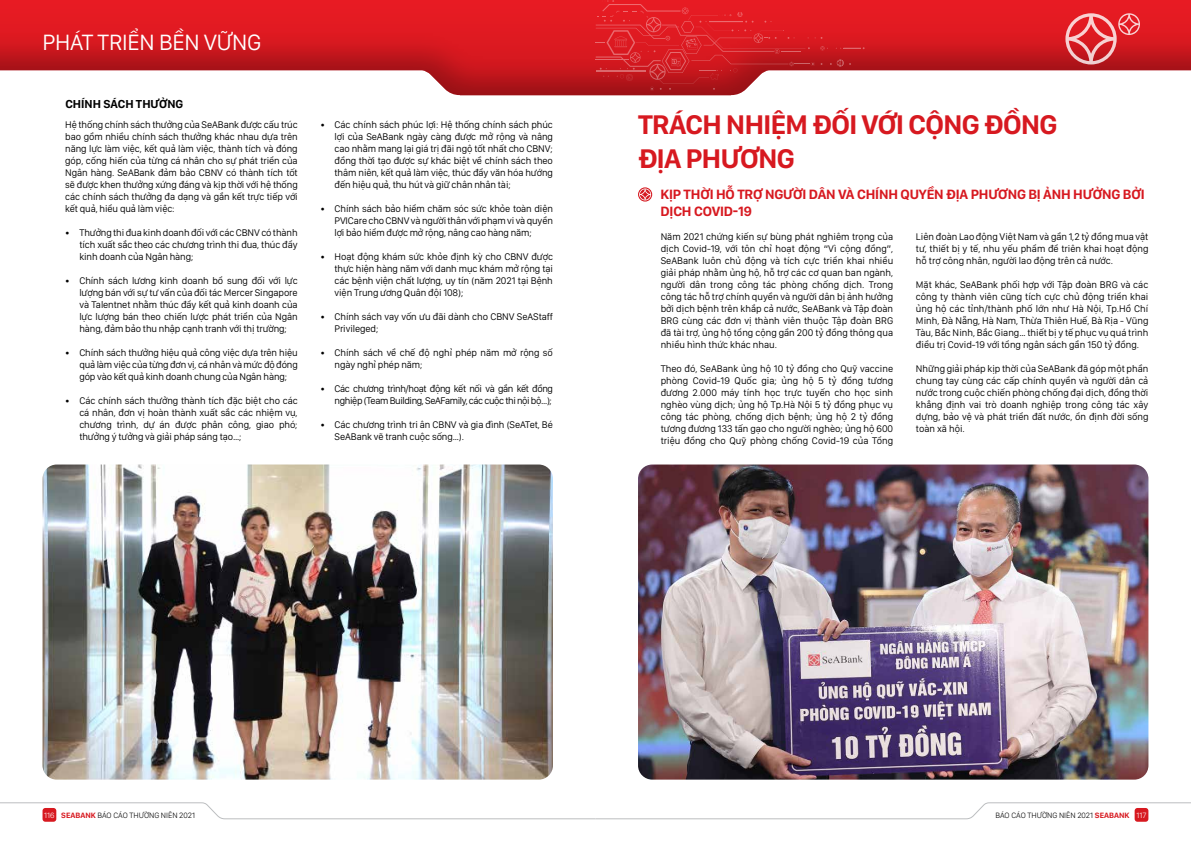
<style>
.page{position:relative;width:1191px;height:842px;background:#fff}
.page>*{position:absolute;margin:0;border:0;box-sizing:border-box;transform-origin:0 0}
.t1{font:700 28px/33.6px "San Francisco Display";letter-spacing:-.02em;color:#d71920}
.t2{font:23px "San Francisco Display";letter-spacing:-.01em;color:#fff}
.t3{font:700 14px/16.8px "San Francisco Display";letter-spacing:-.01em;color:#d71920}
.t4{font:700 12px "San Francisco Display";color:#000}
.t5{font:10px/12px "San Francisco Display";letter-spacing:-.01em;color:#000;text-align:justify}
.t6{font:10px/12px "San Francisco Display";letter-spacing:-.04em;color:#000;text-align:right}
.t7{font:300 8px "San Francisco Display";color:#000}
.s1{color:#fff}
.s2{font-weight:700;color:#d71920}
</style>
<div class="page">
<div style="left:43px;top:808px;width:13px;height:14px;background:#d71920;border-radius:3px"></div>
<div style="left:1134px;top:808px;width:14px;height:14px;background:#d71920;border-radius:3px"></div>
<svg style="left:0;top:802px;width:1191px;height:18px"></svg>
<div style="left:0;top:0;width:1191px;height:20px;background:#e61b23"></div>
<img style="left:0;top:20px;width:1191px;height:75px">
<svg style="left:1065px;top:13px;width:75px;height:51px;background:#dc4a50"></svg>
<svg style="left:595px;top:0;width:269px;height:91px;background:#d83238"></svg>
<svg style="left:638px;top:187px;width:14px;height:15px"></svg>
<svg style="left:639px;top:188px;width:12px;height:12px"></svg>
<img style="left:638px;top:464px;width:510px;height:316px">
<img style="left:43px;top:464px;width:510px;height:316px">
<h2 class="t2" style="left:43px;top:28px;width:220px">PHÁT TRIỂN BỀN VỮNG</h2>
<p class="t4" style="left:65px;top:96px;width:119px">CHÍNH SÁCH THƯỞNG</p>
<p class="t5" style="left:65px;top:119px;width:234px">Hệ thống chính sách thưởng của SeABank được cấu trúc bao gồm nhiều chính sách thưởng khác nhau dựa trên năng lực làm việc, kết quả làm việc, thành tích và đóng góp, cống hiến của từng cá nhân cho sự phát triển của Ngân hàng. SeABank đảm bảo CBNV có thành tích tốt sẽ được khen thưởng xứng đáng và kịp thời với hệ thống các chính sách thưởng đa dạng và gắn kết trực tiếp với kết quả, hiểu quả làm việc:</p>
<p class="t5" style="left:79px;top:227px;width:220px;text-indent:-14px">• Thưởng thi đua kinh doanh đối với các CBNV có thành tích xuất sắc theo các chương trình thi đua, thúc đẩy kinh doanh của Ngân hàng;</p>
<p class="t5" style="left:79px;top:275px;width:220px;text-indent:-14px">• Chính sách lương kinh doanh bổ sung đối với lực lượng bán với sự tư vấn của đối tác Mercer Singapore và Talentnet nhằm thúc đẩy kết quả kinh doanh của lực lượng bán theo chiến lược phát triển của Ngân hàng, đảm bảo thu nhập cạnh tranh với thị trường;</p>
<p class="t5" style="left:79px;top:347px;width:220px;text-indent:-14px">• Chính sách thưởng hiệu quả công việc dựa trên hiệu quả làm việc của từng đơn vị, cá nhân và mức độ đóng góp vào kết quả kinh doanh chung của Ngân hàng;</p>
<p class="t5" style="left:79px;top:395px;width:220px;text-indent:-14px">• Các chính sách thưởng thành tích đặc biệt cho các cá nhân, đơn vị hoàn thành xuất sắc các nhiệm vụ, chương trình, dự án được phân công, giao phó; thưởng ý tưởng và giải pháp sáng tạo…;</p>
<p class="t5" style="left:334px;top:119px;width:220px;text-indent:-14px">• Các chính sách phúc lợi: Hệ thống chính sách phúc lợi của SeABank ngày càng được mở rộng và nâng cao nhằm mang lại giá trị đãi ngộ tốt nhất cho CBNV; đồng thời tạo được sự khác biệt về chính sách theo thâm niên, kết quả làm việc, thúc đẩy văn hóa hướng đến hiệu quả, thu hút và giữ chân nhân tài;</p>
<p class="t5" style="left:334px;top:203px;width:220px;text-indent:-14px">• Chính sách bảo hiểm chăm sóc sức khỏe toàn diện PVICare cho CBNV và người thân với phạm vi và quyền lợi bảo hiểm được mở rộng, nâng cao hàng năm;</p>
<p class="t5" style="left:334px;top:251px;width:220px;text-indent:-14px">• Hoạt động khám sức khỏe định kỳ cho CBNV được thực hiện hàng năm với danh mục khám mở rộng tại các bệnh viện chất lượng, uy tín (năm 2021 tại Bệnh viện Trung ương Quân đội 108);</p>
<p class="t5" style="left:334px;top:311px;width:220px;text-indent:-14px">• Chính sách vay vốn ưu đãi dành cho CBNV SeAStaff<br>Privileged;</p>
<p class="t5" style="left:334px;top:347px;width:220px;text-indent:-14px">• Chính sách về chế độ nghỉ phép năm mở rộng số ngày nghỉ phép năm;</p>
<p class="t6" style="left:320px;top:383px;width:234px">• Các chương trình/hoạt động kết nối và gắn kết đồng nghiệp (Team Building, SeAFamily, các cuộc thi nội bộ…);</p>
<p class="t5" style="left:334px;top:419px;width:220px;text-indent:-14px">• Các chương trình tri ân CBNV và gia đình (SeATet, Bé<br>SeABank vẽ tranh cuộc sống…).</p>
<h1 class="t1" style="left:638px;top:107px;width:421px">TRÁCH NHIỆM ĐỐI VỚI CỘNG ĐỒNG<br>ĐỊA PHƯƠNG</h1>
<h3 class="t3" style="left:660px;top:185px;width:485px">KỊP THỜI HỖ TRỢ NGƯỜI DÂN VÀ CHÍNH QUYỀN ĐỊA PHƯƠNG BỊ ẢNH HƯỞNG BỞI<br>DỊCH COVID-19</h3>
<p class="t5" style="left:660px;top:230px;width:234px">Năm 2021 chứng kiến sự bùng phát nghiêm trọng của dịch Covid-19, với tôn chỉ hoạt động “Vì cộng đồng”, SeABank luôn chủ động và tích cực triển khai nhiều giải pháp nhằm ủng hộ, hỗ trợ các cơ quan ban ngành, người dân trong công tác phòng chống dịch. Trong công tác hỗ trợ chính quyền và người dân bị ảnh hưởng bởi dịch bệnh trên khắp cả nước, SeABank và Tập đoàn BRG cùng các đơn vị thành viên thuộc Tập đoàn BRG đã tài trợ, ủng hộ tổng cộng gần 200 tỷ đồng thông qua nhiều hình thức khác nhau.</p>
<p class="t5" style="left:660px;top:362px;width:234px">Theo đó, SeABank ủng hộ 10 tỷ đồng cho Quỹ vaccine phòng Covid-19 Quốc gia; ủng hộ 5 tỷ đồng tương đương 2.000 máy tính học trực tuyến cho học sinh nghèo vùng dịch; ủng hộ Tp.Hà Nội 5 tỷ đồng phục vụ công tác phòng, chống dịch bệnh; ủng hộ 2 tỷ đồng tương đương 133 tấn gạo cho người nghèo; ủng hộ 600 triệu đồng cho Quỹ phòng chống Covid-19 của Tổng</p>
<p class="t5" style="left:916px;top:230px;width:234px">Liên đoàn Lao động Việt Nam và gần 1,2 tỷ đồng mua vật tư, thiết bị y tế, nhu yếu phẩm để triên khai hoạt động hỗ trợ công nhân, người lao động trên cả nước.</p>
<p class="t5" style="left:916px;top:278px;width:234px">Mặt khác, SeABank phối hợp với Tập đoàn BRG và các công ty thành viên cũng tích cực chủ động triển khai ủng hộ các tỉnh/thành phố lớn như Hà Nội, Tp.Hồ Chí Minh, Đà Nẵng, Hà Nam, Thừa Thiên Huế, Bà Rịa - Vũng Tàu, Bắc Ninh, Bắc Giang… thiết bị y tế phục vụ quá trình điều trị Covid-19 với tổng ngân sách gần 150 tỷ đồng.</p>
<p class="t5" style="left:916px;top:362px;width:234px">Những giải pháp kịp thời của SeABank đã góp một phần chung tay cùng các cấp chính quyền và người dân cả nước trong cuộc chiến phòng chống đại dịch, đồng thời khẳng định vai trò doanh nghiệp trong công tác xây dựng, bảo vệ và phát triển đất nước, ổn định đời sống toàn xã hội.</p>
<p class="t7" style="left:44px;top:810px;width:153px"><span class="s1">116</span> <span class="s2">SEABANK</span> BÁO CÁO THƯỜNG NIÊN 2021</p>
<p class="t7" style="left:995px;top:810px;width:153px">BÁO CÁO THƯỜNG NIÊN 2021 <span class="s2">SEABANK</span> <span class="s1">117</span></p>
</div>
